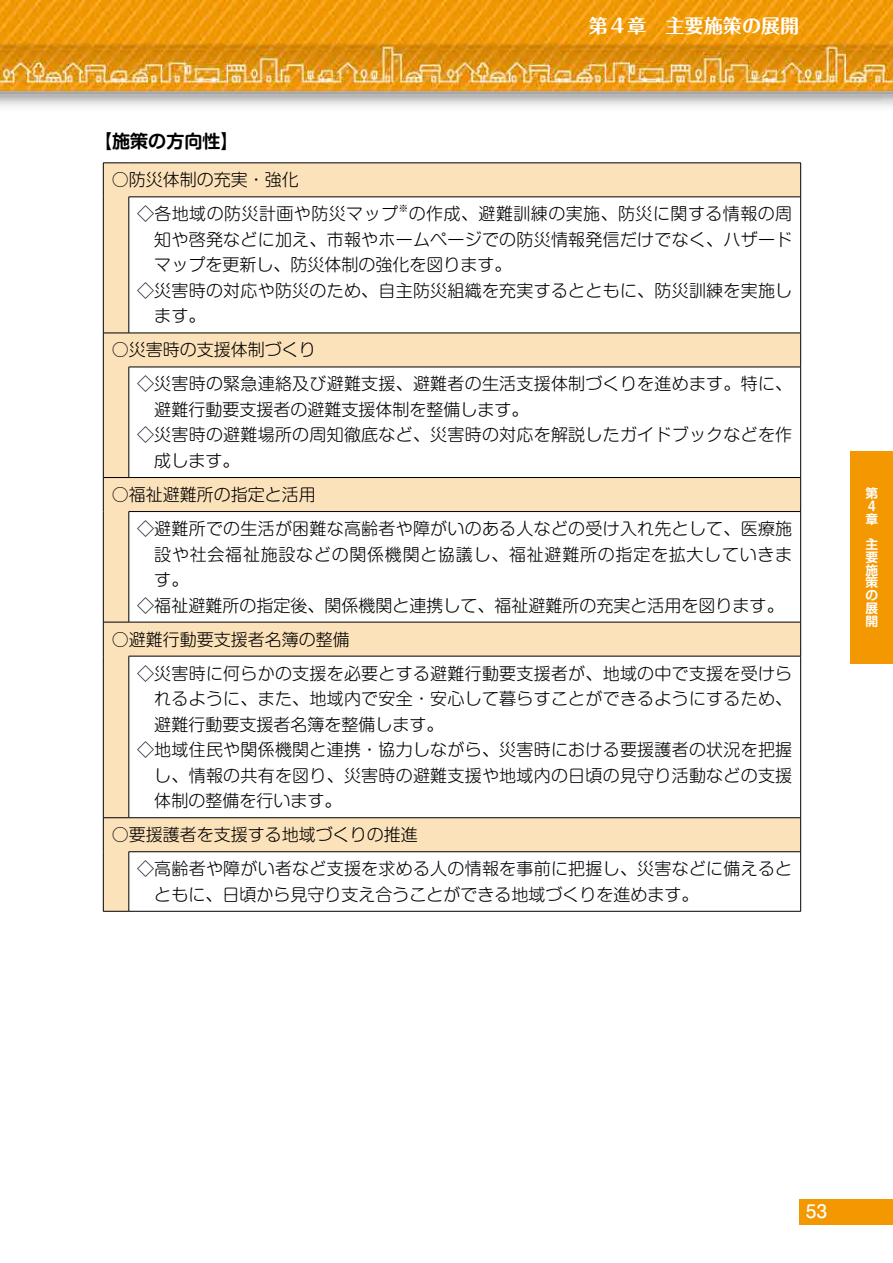
<style>
.page{position:relative;width:893px;height:1263px;background:#fff}
.page>*{position:absolute;margin:0;border:0;box-sizing:border-box;transform-origin:0 0}
.t1{font:700 19.2px "Maru Fo Pro";color:#fff}
.t2{font:700 18px "Shin M Go Pr 6 De";color:#000}
.t3{font:300 16.95px/34px "Shin M Go Pr 6";letter-spacing:.015em;color:#000}
.t4{font:300 16.95px "Shin M Go Pr 6";letter-spacing:.045em;color:#000}
.t5{font:500 16.95px "Shin M Go Pr 6";color:#fff}
.t6{font:700 12.75px/12.8px "Shin M Go Pr 6 De";color:#fff}
.t7{font:300 9.9px "Shin M Go Pr 6";color:#000}
</style>
<div class="page">
<img style="left:0;top:0;width:893px;height:106px">
<div style="left:799px;top:1199px;width:94px;height:26px;background:#f39800"></div>
<div style="left:850px;top:451px;width:43px;height:212px;background:#f39800"></div>
<svg style="left:104px;top:164px;width:696px;height:747px"></svg>
<svg style="left:104px;top:163px;width:25px;height:1px"></svg>
<hr style="left:103px;top:163px;width:1px;height:34px;background:#000">
<hr style="left:129px;top:163px;width:672px;height:1px;background:#000">
<hr style="left:800px;top:163px;width:1px;height:34px;background:#000">
<hr style="left:103px;top:197px;width:1px;height:136px;background:#000">
<hr style="left:129px;top:197px;width:672px;height:1px;background:#000">
<hr style="left:129px;top:197px;width:1px;height:136px;background:#000">
<hr style="left:800px;top:197px;width:1px;height:136px;background:#000">
<svg style="left:104px;top:333px;width:25px;height:1px"></svg>
<hr style="left:103px;top:333px;width:1px;height:34px;background:#000">
<hr style="left:129px;top:333px;width:672px;height:1px;background:#000">
<hr style="left:800px;top:333px;width:1px;height:34px;background:#000">
<hr style="left:103px;top:367px;width:1px;height:110px;background:#000">
<hr style="left:129px;top:367px;width:672px;height:1px;background:#000">
<hr style="left:129px;top:367px;width:1px;height:110px;background:#000">
<hr style="left:800px;top:367px;width:1px;height:110px;background:#000">
<svg style="left:103px;top:477px;width:26px;height:1px"></svg>
<hr style="left:103px;top:478px;width:1px;height:33px;background:#000">
<hr style="left:129px;top:477px;width:672px;height:1px;background:#000">
<hr style="left:800px;top:478px;width:1px;height:33px;background:#000">
<hr style="left:103px;top:511px;width:1px;height:111px;background:#000">
<hr style="left:129px;top:511px;width:672px;height:1px;background:#000">
<hr style="left:129px;top:512px;width:1px;height:110px;background:#000">
<hr style="left:800px;top:512px;width:1px;height:110px;background:#000">
<svg style="left:104px;top:622px;width:25px;height:1px"></svg>
<hr style="left:103px;top:622px;width:1px;height:34px;background:#000">
<hr style="left:129px;top:622px;width:672px;height:1px;background:#000">
<hr style="left:800px;top:622px;width:1px;height:34px;background:#000">
<hr style="left:103px;top:656px;width:1px;height:161px;background:#000">
<hr style="left:129px;top:656px;width:672px;height:1px;background:#000">
<hr style="left:129px;top:656px;width:1px;height:161px;background:#000">
<hr style="left:800px;top:656px;width:1px;height:161px;background:#000">
<svg style="left:103px;top:817px;width:26px;height:1px"></svg>
<hr style="left:103px;top:818px;width:1px;height:34px;background:#000">
<hr style="left:129px;top:817px;width:672px;height:1px;background:#000">
<hr style="left:800px;top:818px;width:1px;height:33px;background:#000">
<hr style="left:103px;top:852px;width:1px;height:59px;background:#000">
<hr style="left:129px;top:851px;width:672px;height:1px;background:#000">
<hr style="left:129px;top:852px;width:1px;height:59px;background:#000">
<hr style="left:800px;top:852px;width:1px;height:59px;background:#000">
<svg style="left:103px;top:911px;width:26px;height:1px"></svg>
<hr style="left:129px;top:911px;width:672px;height:1px;background:#000">
<p class="t1" style="left:589px;top:10px;width:212px">第４章　主要施策の展開</p>
<p class="t2" style="left:94px;top:126px;width:146px">【施策の方向性】</p>
<p class="t3" style="left:137px;top:162px;width:262px;text-indent:-26px">○防災体制の充実・強化<br>◇各地域の防災計画や防災マップ</p>
<p class="t7" style="left:399px;top:200px;width:11px">※</p>
<p class="t3" style="left:409px;top:196px;width:385px">の作成、避難訓練の実施、防災に関する情報の周</p>
<p class="t3" style="left:154px;top:221px;width:639px">知や啓発などに加え、市報やホームページでの防災情報発信だけでなく、ハザード</p>
<p class="t3" style="left:154px;top:247px;width:359px">マップを更新し、防災体制の強化を図ります。</p>
<p class="t3" style="left:137px;top:272px;width:656px">◇災害時の対応や防災のため、自主防災組織を充実するとともに、防災訓練を実施し</p>
<p class="t3" style="left:154px;top:298px;width:53px">ます。</p>
<p class="t3" style="left:137px;top:332px;width:656px;text-indent:-26px">○災害時の支援体制づくり<br>◇災害時の緊急連絡及び避難支援、避難者の生活支援体制づくりを進めます。特に、</p>
<p class="t3" style="left:154px;top:392px;width:376px">避難行動要支援者の避難支援体制を整備します。</p>
<p class="t3" style="left:137px;top:417px;width:656px">◇災害時の避難場所の周知徹底など、災害時の対応を解説したガイドブックなどを作</p>
<p class="t3" style="left:154px;top:443px;width:87px">成します。</p>
<p class="t3" style="left:137px;top:477px;width:656px;text-indent:-26px">○福祉避難所の指定と活用<br>◇避難所での生活が困難な高齢者や障がいのある人などの受け入れ先として、医療施</p>
<p class="t4" style="left:154px;top:540px;width:639px">設や社会福祉施設などの関係機関と協議し、福祉避難所の指定を拡大していきま</p>
<p class="t3" style="left:154px;top:562px;width:36px">す。</p>
<p class="t3" style="left:137px;top:587px;width:648px">◇福祉避難所の指定後、関係機関と連携して、福祉避難所の充実と活用を図ります。</p>
<p class="t3" style="left:137px;top:621px;width:656px;text-indent:-26px">○避難行動要支援者名簿の整備<br>◇災害時に何らかの支援を必要とする避難行動要支援者が、地域の中で支援を受けら</p>
<p class="t3" style="left:154px;top:681px;width:639px">れるように、また、地域内で安全・安心して暮らすことができるようにするため、</p>
<p class="t3" style="left:154px;top:706px;width:291px">避難行動要支援者名簿を整備します。</p>
<p class="t3" style="left:137px;top:732px;width:656px">◇地域住民や関係機関と連携・協力しながら、災害時における要援護者の状況を把握</p>
<p class="t3" style="left:154px;top:757px;width:639px">し、情報の共有を図り、災害時の避難支援や地域内の日頃の見守り活動などの支援</p>
<p class="t3" style="left:154px;top:783px;width:189px">体制の整備を行います。</p>
<p class="t3" style="left:137px;top:817px;width:656px;text-indent:-26px">○要援護者を支援する地域づくりの推進<br>◇高齢者や障がい者など支援を求める人の情報を事前に把握し、災害などに備えると</p>
<p class="t3" style="left:154px;top:876px;width:546px">ともに、日頃から見守り支え合うことができる地域づくりを進めます。</p>
<p class="t6" style="left:865px;top:486px;width:14px">第<br>４章</p>
<p class="t6" style="left:865px;top:537px;width:14px;text-align:justify">主要施策の展開</p>
<p class="t5" style="left:806px;top:1198px;width:23px">53</p>
</div>
